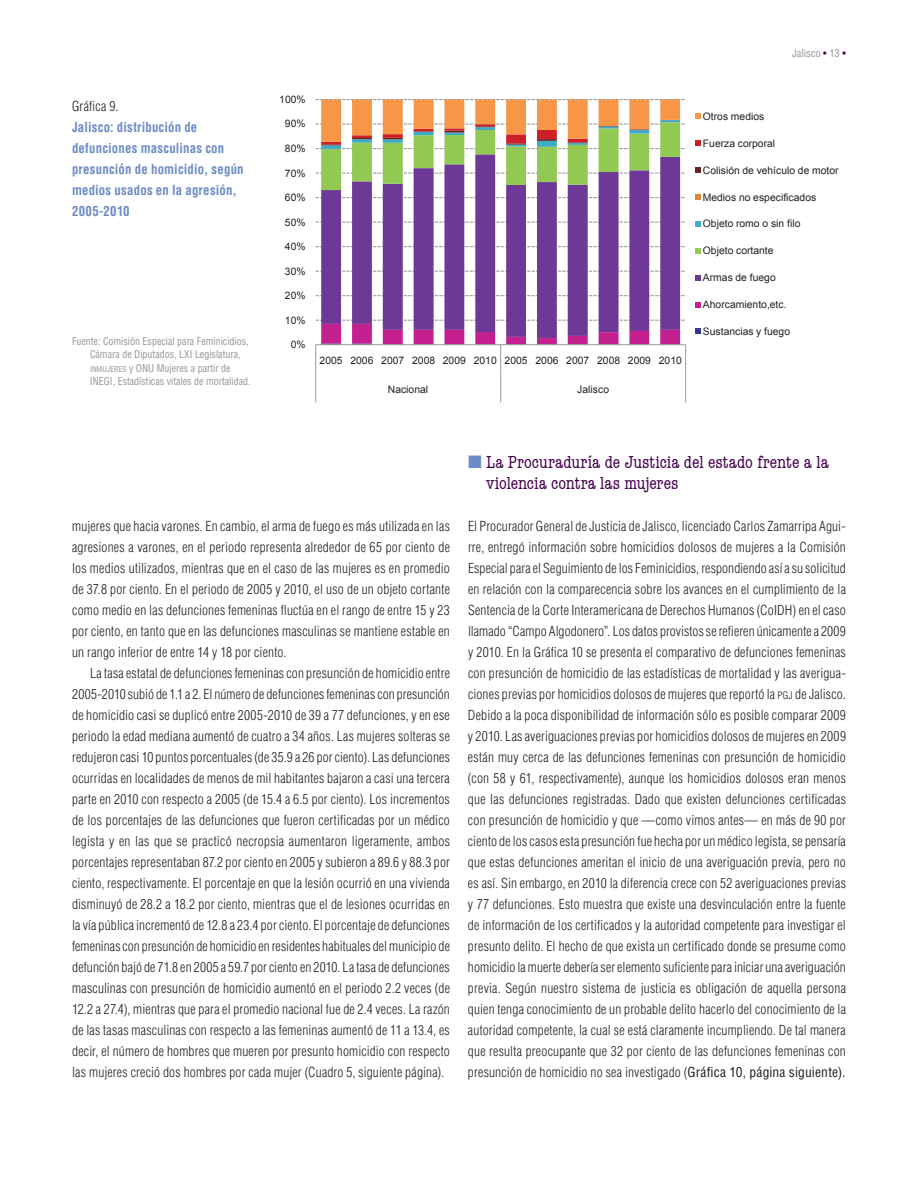
<style>
.page{position:relative;width:918px;height:1188px;background:#fff}
.page>*{position:absolute;margin:0;border:0;box-sizing:border-box;transform-origin:0 0}
.t1{font:condensed 18px/21px "American Typewriter";color:#47004f}
.t2{font:300 condensed 13.5px/21px "Helvetica";letter-spacing:.015em;color:#231f20;text-align:justify}
.t3{font:700 condensed 13.5px/21px "Helvetica";letter-spacing:.015em;color:#6c8bc6;scale:.95 1}
.t4{font:condensed 10.5px/13.5px "Helvetica";color:#939598;scale:.95 1}
.t5{font:condensed 10.5px "Helvetica";color:#939598}
.t6{font:10.35px "Arial";letter-spacing:.005em;color:#231f20}
.s1{font-size:7.8px}
.s2{color:#47004f}
.s3{color:#6c8bc6}
.s4{font-size:10.2px}
.s5{font-weight:400}
</style>
<div class="page">
<svg style="left:321px;top:190px;width:359px;height:130px;fill:#6e3996"></svg>
<svg style="left:316px;top:99px;width:369px;height:91px"></svg>
<svg style="left:315px;top:320px;width:371px;height:82px"></svg>
<svg style="left:696px;top:114px;width:5px;height:5px"></svg>
<svg style="left:696px;top:140px;width:5px;height:6px"></svg>
<svg style="left:696px;top:167px;width:5px;height:6px"></svg>
<svg style="left:696px;top:194px;width:5px;height:6px"></svg>
<svg style="left:696px;top:221px;width:5px;height:5px"></svg>
<svg style="left:696px;top:248px;width:5px;height:5px"></svg>
<svg style="left:696px;top:275px;width:5px;height:5px"></svg>
<svg style="left:696px;top:302px;width:5px;height:5px"></svg>
<svg style="left:696px;top:329px;width:5px;height:5px"></svg>
<p class="t2" style="left:72px;top:96px;width:48px">Gráfica 9.</p>
<p class="t3" style="left:72px;top:116px;width:182px">Jalisco: distribución de defunciones masculinas con presunción de homicidio, según medios usados en la agresión,<br>2005-2010</p>
<p class="t4" style="left:90px;top:334px;width:171px;text-indent:-18px">Fuente: Comisión Especial para Feminicidios, Cámara de Diputados, LXI Legislatura, <span class="s1">INMUJERES</span> y ONU Mujeres a partir de INEGI, Estadísticas vitales de mortalidad.</p>
<p class="t6" style="left:279px;top:93px;width:28px">100%</p>
<p class="t6" style="left:285px;top:117px;width:22px">90%</p>
<p class="t6" style="left:285px;top:142px;width:22px">80%</p>
<p class="t6" style="left:285px;top:166px;width:22px">70%</p>
<p class="t6" style="left:285px;top:191px;width:22px">60%</p>
<p class="t6" style="left:285px;top:215px;width:22px">50%</p>
<p class="t6" style="left:285px;top:240px;width:22px">40%</p>
<p class="t6" style="left:285px;top:264px;width:22px">30%</p>
<p class="t6" style="left:285px;top:289px;width:22px">20%</p>
<p class="t6" style="left:285px;top:313px;width:22px">10%</p>
<p class="t6" style="left:291px;top:338px;width:16px">0%</p>
<p class="t6" style="left:320px;top:354px;width:364px">2005 2006 2007 2008 2009 2010 2005 2006 2007 2008 2009 2010</p>
<p class="t6" style="left:388px;top:383px;width:42px">Nacional</p>
<p class="t6" style="left:577px;top:383px;width:33px">Jalisco</p>
<p class="t5" style="left:792px;top:46px;width:55px">Jalisco <span class="s2">•</span> 13 <span class="s2">•</span></p>
<p class="t6" style="left:703px;top:109px;width:63px">Otros medios</p>
<p class="t6" style="left:703px;top:136px;width:74px">Fuerza corporal</p>
<p class="t6" style="left:703px;top:163px;width:137px">Colisión de vehículo de motor</p>
<p class="t6" style="left:703px;top:190px;width:115px">Medios no especificados</p>
<p class="t6" style="left:703px;top:217px;width:99px">Objeto romo o sin filo</p>
<p class="t6" style="left:703px;top:244px;width:72px">Objeto cortante</p>
<p class="t6" style="left:703px;top:271px;width:74px">Armas de fuego</p>
<p class="t6" style="left:703px;top:298px;width:85px">Ahorcamiento,etc.</p>
<p class="t6" style="left:703px;top:325px;width:89px">Sustancias y fuego</p>
<p class="t2" style="left:72px;top:516px;width:379px">mujeres que hacia varones. En cambio, el arma de fuego es más utilizada en las agresiones a varones, en el periodo representa alrededor de 65 por ciento de los medios utilizados, mientras que en el caso de las mujeres es en promedio de 37.8 por ciento. En el periodo de 2005 y 2010, el uso de un objeto cortante como medio en las defunciones femeninas fluctúa en el rango de entre 15 y 23 por ciento, en tanto que en las defunciones masculinas se mantiene estable en un rango inferior de entre 14 y 18 por ciento.</p>
<p class="t2" style="left:72px;top:663px;width:379px;text-indent:18px">La tasa estatal de defunciones femeninas con presunción de homicidio entre 2005-2010 subió de 1.1 a 2. El número de defunciones femeninas con presunción de homicidio casi se duplicó entre 2005-2010 de 39 a 77 defunciones, y en ese periodo la edad mediana aumentó de cuatro a 34 años. Las mujeres solteras se redujeron casi 10 puntos porcentuales (de 35.9 a 26 por ciento). Las defunciones ocurridas en localidades de menos de mil habitantes bajaron a casi una tercera parte en 2010 con respecto a 2005 (de 15.4 a 6.5 por ciento). Los incrementos de los porcentajes de las defunciones que fueron certificadas por un médico legista y en las que se practicó necropsia aumentaron ligeramente, ambos porcentajes representaban 87.2 por ciento en 2005 y subieron a 89.6 y 88.3 por ciento, respectivamente. El porcentaje en que la lesión ocurrió en una vivienda disminuyó de 28.2 a 18.2 por ciento, mientras que el de lesiones ocurridas en la vía pública incrementó de 12.8 a 23.4 por ciento. El porcentaje de defunciones femeninas con presunción de homicidio en residentes habituales del municipio de defunción bajó de 71.8 en 2005 a 59.7 por ciento en 2010. La tasa de defunciones masculinas con presunción de homicidio aumentó en el periodo 2.2 veces (de 12.2 a 27.4), mientras que para el promedio nacional fue de 2.4 veces. La razón de las tasas masculinas con respecto a las femeninas aumentó de 11 a 13.4, es decir, el número de hombres que mueren por presunto homicidio con respecto las mujeres creció dos hombres por cada mujer (Cuadro 5, siguiente página).</p>
<h1 class="t1" style="left:486px;top:452px;width:344px;text-indent:-18px"><span class="s3">■</span> La Procuraduría de Justicia del estado frente a la violencia contra las mujeres</h1>
<p class="t2" style="left:468px;top:516px;width:380px">El Procurador General de Justicia de Jalisco, licenciado Carlos Zamarripa Agui&shy;rre, entregó información sobre homicidios dolosos de mujeres a la Comisión Especial para el Seguimiento de los Feminicidios, respondiendo así a su solicitud en relación con la comparecencia sobre los avances en el cumplimiento de la Sentencia de la Corte Interamericana de Derechos Humanos (CoIDH) en el caso llamado “Campo Algodonero”. Los datos provistos se refieren únicamente a 2009 y 2010. En la Gráfica 10 se presenta el comparativo de defunciones femeninas con presunción de homicidio de las estadísticas de mortalidad y las averigua&shy;ciones previas por homicidios dolosos de mujeres que reportó la <span class="s4">pgj</span> de Jalisco.<br>Debido a la poca disponibilidad de información sólo es posible comparar 2009 y 2010. Las averiguaciones previas por homicidios dolosos de mujeres en 2009 están muy cerca de las defunciones femeninas con presunción de homicidio (con 58 y 61, respectivamente), aunque los homicidios dolosos eran menos que las defunciones registradas. Dado que existen defunciones certificadas con presunción de homicidio y que —como vimos antes— en más de 90 por ciento de los casos esta presunción fue hecha por un médico legista, se pensaría que estas defunciones ameritan el inicio de una averiguación previa, pero no es así. Sin embargo, en 2010 la diferencia crece con 52 averiguaciones previas y 77 defunciones. Esto muestra que existe una desvinculación entre la fuente de información de los certificados y la autoridad competente para investigar el presunto delito. El hecho de que exista un certificado donde se presume como homicidio la muerte debería ser elemento suficiente para iniciar una averiguación previa. Según nuestro sistema de justicia es obligación de aquella persona quien tenga conocimiento de un probable delito hacerlo del conocimiento de la autoridad competente, la cual se está claramente incumpliendo. De tal manera que resulta preocupante que 32 por ciento de las defunciones femeninas con presunción de homicidio no sea investigado (<span class="s5">Gráfica 10, página siguiente).</span></p>
</div>
